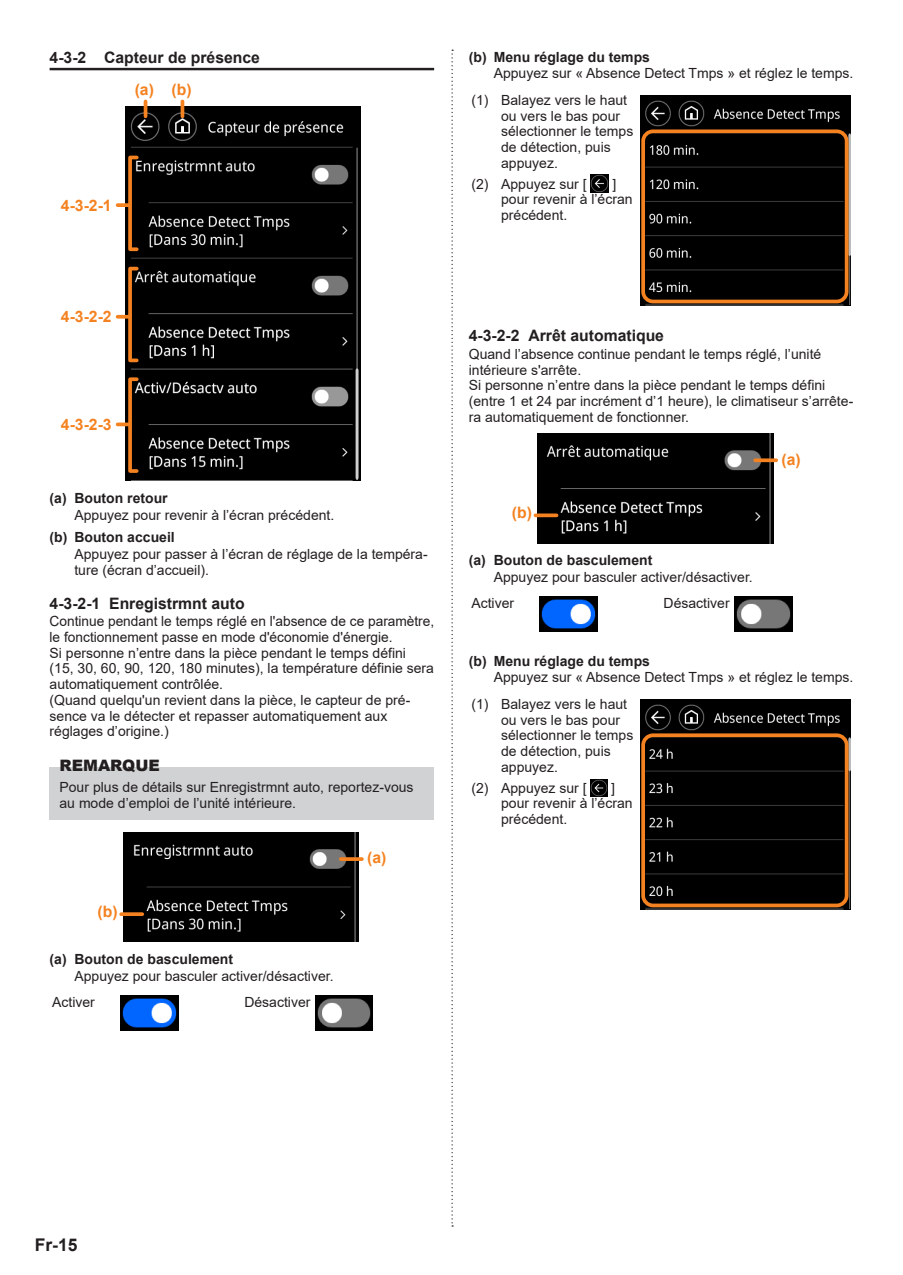
<style>
.page{position:relative;width:903px;height:1275px;background:#fff}
.page>*{position:absolute;margin:0;border:0;box-sizing:border-box;transform-origin:0 0}
.t1{font:700 17.5px "Arial";color:#231f20}
.t2{font:700 15.75px "Arial";color:#231f20}
.t3{font:700 15.75px "Arial";color:#f58220}
.t4{font:900 15.75px "Arial";color:#231f20}
.t5{font:14px/15.8px "Arial";color:#231f20}
.t6{font:700 14px "Arial";color:#231f20}
</style>
<div class="page">
<svg style="left:451px;top:50px;width:2px;height:1177px"></svg>
<hr style="left:50px;top:68px;width:384px;height:2px;background:#231f20">
<img style="left:125px;top:106px;width:235px;height:374px">
<svg style="left:118px;top:203px;width:10px;height:4px"></svg>
<svg style="left:118px;top:315px;width:10px;height:4px"></svg>
<svg style="left:118px;top:423px;width:10px;height:3px"></svg>
<hr style="left:144px;top:101px;width:3px;height:15px;background:#f58220">
<hr style="left:181px;top:101px;width:3px;height:15px;background:#f58220">
<div style="left:128px;top:156px;width:11px;height:95px;border:4px solid #f58220"></div>
<div style="left:128px;top:267px;width:11px;height:95px;border:4px solid #f58220"></div>
<div style="left:128px;top:377px;width:11px;height:96px;border:4px solid #f58220"></div>
<div style="left:50px;top:767px;width:384px;height:52px;background:#d1d2d4"></div>
<img style="left:124px;top:832px;width:235px;height:110px">
<svg style="left:341px;top:857px;width:21px;height:4px"></svg>
<svg style="left:121px;top:912px;width:21px;height:4px"></svg>
<img style="left:121px;top:995px;width:57px;height:35px">
<img style="left:316px;top:995px;width:57px;height:35px">
<img style="left:591px;top:174px;width:18px;height:18px">
<img style="left:640px;top:96px;width:210px;height:210px">
<div style="left:641px;top:129px;width:207px;height:174px;border:4px solid #f58220;border-radius:10px"></div>
<img style="left:538px;top:433px;width:235px;height:110px">
<svg style="left:755px;top:458px;width:21px;height:4px"></svg>
<svg style="left:535px;top:513px;width:21px;height:4px"></svg>
<img style="left:540px;top:596px;width:57px;height:35px">
<img style="left:735px;top:596px;width:57px;height:35px">
<img style="left:591px;top:779px;width:16px;height:17px">
<img style="left:640px;top:700px;width:210px;height:209px">
<div style="left:641px;top:733px;width:207px;height:174px;border:4px solid #f58220;border-radius:10px"></div>
<p class="t2" style="left:50px;top:46px;width:212px">4-3-2 Capteur de présence</p>
<p class="t3" style="left:135px;top:78px;width:58px">(a) (b)</p>
<p class="t3" style="left:61px;top:194px;width:52px">4-3-2-1</p>
<p class="t3" style="left:61px;top:305px;width:52px">4-3-2-2</p>
<p class="t3" style="left:61px;top:413px;width:52px">4-3-2-3</p>
<p class="t6" style="left:50px;top:488px;width:120px">(a) Bouton retour</p>
<p class="t5" style="left:74px;top:507px;width:261px">Appuyez pour revenir à l’écran précédent.</p>
<p class="t6" style="left:50px;top:527px;width:127px">(b) Bouton accueil</p>
<p class="t5" style="left:74px;top:545px;width:355px;line-height:16.8px">Appuyez pour passer à l’écran de réglage de la tempéra&shy;ture (écran d’accueil).</p>
<p class="t2" style="left:50px;top:592px;width:197px">4-3-2-1 Enregistrmnt auto</p>
<p class="t5" style="left:50px;top:613px;width:386px">Continue pendant le temps réglé en l'absence de ce paramètre, le fonctionnement passe en mode d'économie d'énergie.<br>Si personne n’entre dans la pièce pendant le temps défini<br>(15, 30, 60, 90, 120, 180 minutes), la température définie sera automatiquement contrôlée.<br>(Quand quelqu'un revient dans la pièce, le capteur de pré&shy;sence va le détecter et repasser automatiquement aux réglages d’origine.)</p>
<p class="t4" style="left:60px;top:754px;width:102px">REMARQUE</p>
<p class="t5" style="left:60px;top:779px;width:356px">Pour plus de détails sur Enregistrmnt auto, reportez-vous au mode d’emploi de l’unité intérieure.</p>
<p class="t3" style="left:98px;top:900px;width:22px">(b)</p>
<p class="t6" style="left:50px;top:949px;width:185px">(a) Bouton de basculement</p>
<p class="t5" style="left:52px;top:962px;width:283px;line-height:26.4px;text-indent:22px">Appuyez pour basculer activer/désactiver.<br>Activer</p>
<p class="t5" style="left:244px;top:994px;width:68px">Désactiver</p>
<p class="t3" style="left:367px;top:847px;width:21px">(a)</p>
<p class="t6" style="left:469px;top:47px;width:183px">(b) Menu réglage du temps</p>
<p class="t5" style="left:471px;top:60px;width:384px;line-height:26.4px;text-indent:22px">Appuyez sur « Absence Detect Tmps » et réglez le temps. (1) Balayez vers le haut</p>
<p class="t5" style="left:501px;top:108px;width:134px">ou vers le bas pour sélectionner le temps de détection, puis appuyez.</p>
<p class="t5" style="left:471px;top:177px;width:117px">(2) Appuyez sur [</p>
<p class="t5" style="left:501px;top:177px;width:133px;line-height:15.2px;text-indent:112px">] pour revenir à l’écran précédent.</p>
<p class="t2" style="left:469px;top:325px;width:197px">4-3-2-2 Arrêt automatique</p>
<p class="t5" style="left:469px;top:346px;width:386px">Quand l’absence continue pendant le temps réglé, l’unité intérieure s'arrête.<br>Si personne n’entre dans la pièce pendant le temps défini (entre 1 et 24 par incrément d’1 heure), le climatiseur s’arrête&shy;ra automatiquement de fonctionner.</p>
<p class="t3" style="left:781px;top:448px;width:21px">(a)</p>
<p class="t3" style="left:512px;top:501px;width:22px">(b)</p>
<p class="t6" style="left:469px;top:550px;width:185px">(a) Bouton de basculement</p>
<p class="t5" style="left:471px;top:564px;width:283px;line-height:26.4px;text-indent:22px">Appuyez pour basculer activer/désactiver.<br>Activer</p>
<p class="t5" style="left:663px;top:595px;width:68px">Désactiver</p>
<p class="t6" style="left:469px;top:651px;width:183px">(b) Menu réglage du temps</p>
<p class="t5" style="left:471px;top:664px;width:384px;line-height:26.4px;text-indent:22px">Appuyez sur « Absence Detect Tmps » et réglez le temps. (1) Balayez vers le haut</p>
<p class="t5" style="left:501px;top:712px;width:134px">ou vers le bas pour sélectionner le temps de détection, puis appuyez.</p>
<p class="t5" style="left:471px;top:780px;width:117px">(2) Appuyez sur [</p>
<p class="t5" style="left:501px;top:781px;width:133px;line-height:15.2px;text-indent:110px">] pour revenir à l’écran précédent.</p>
<p class="t1" style="left:35px;top:1232px;width:44px">Fr-15</p>
</div>
